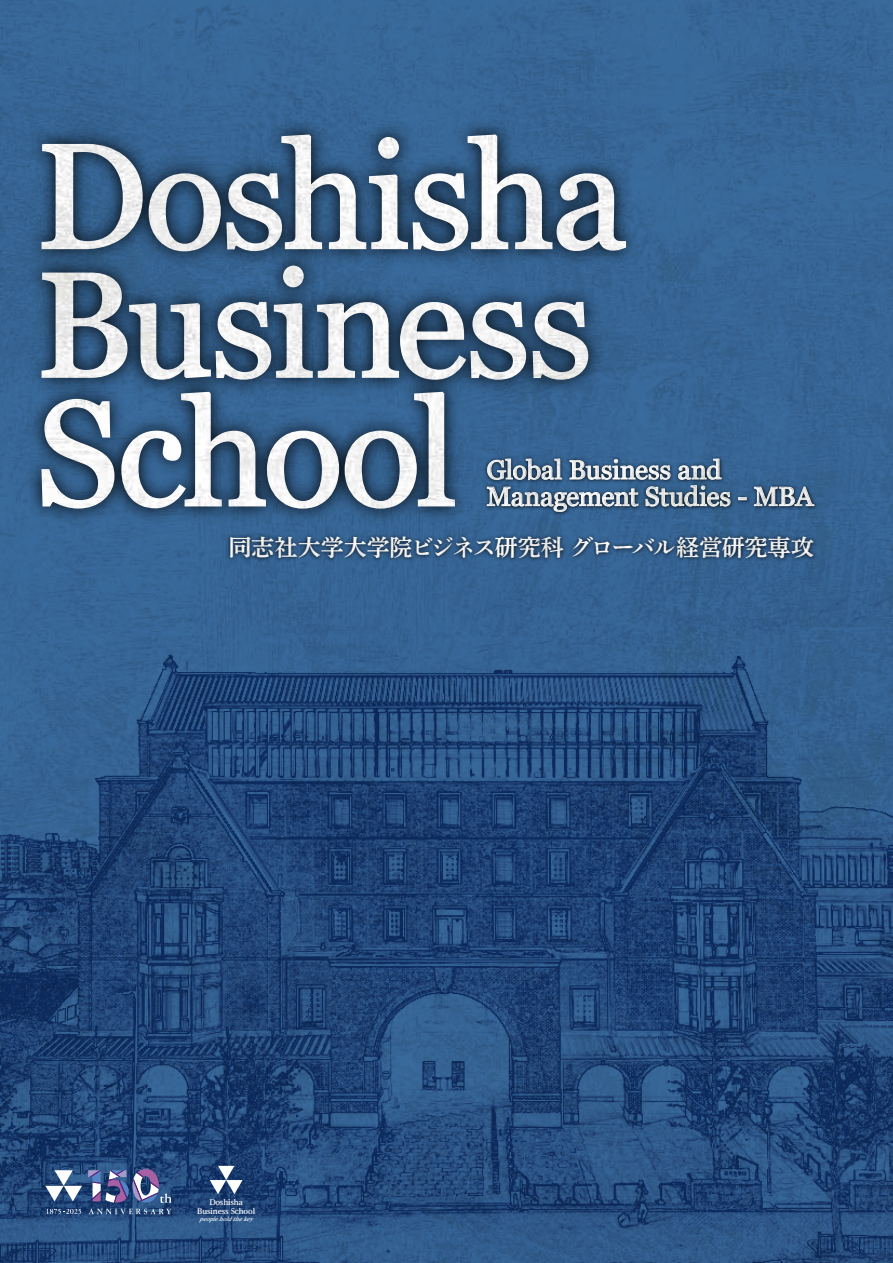
<style>
.page{position:relative;width:893px;height:1263px;background:#fff}
.page>*{position:absolute;margin:0;border:0;box-sizing:border-box;transform-origin:0 0}
.t1{font:148.8px/128.6px "Georgia";letter-spacing:-.02em;color:#fff}
.t2{font:26.55px/26.5px "Georgia";letter-spacing:-.01em;color:#fff}
.t3{font:23.1px "Shuei Yobu Min Std B";letter-spacing:-.01em;color:#fff}
.t4{font:700 expanded 7.5px/8.6px "Reim Ytwz Pr 6 N";letter-spacing:-.02em;color:#fff;text-align:center}
.t5{font:italic 700 expanded 5.4px "Reim Ytwz Pr 6 N";color:#fff}
</style>
<div class="page">
<img style="left:0;top:0;width:893px;height:1263px">
<svg style="left:210px;top:1166px;width:33px;height:28px"></svg>
<svg style="left:46px;top:1209px;width:35px;height:5px"></svg>
<svg style="left:88px;top:1169px;width:84px;height:45px;background:#556594"></svg>
<svg style="left:45px;top:1170px;width:37px;height:31px"></svg>
<h1 class="t1" style="left:36px;top:136px;width:592px">Doshisha<br>Business<br>School</h1>
<p class="t3" style="left:228px;top:531px;width:587px">同志社大学大学院ビジネス研究科 グローバル経営研究専攻</p>
<p class="t2" style="left:487px;top:457px;width:328px">Global Business and<br>Management Studies - MBA</p>
<p class="t4" style="left:197px;top:1198px;width:59px">Doshisha<br>Business School</p>
<p class="t5" style="left:199px;top:1215px;width:59px">peopleholdthekey</p>
</div>
